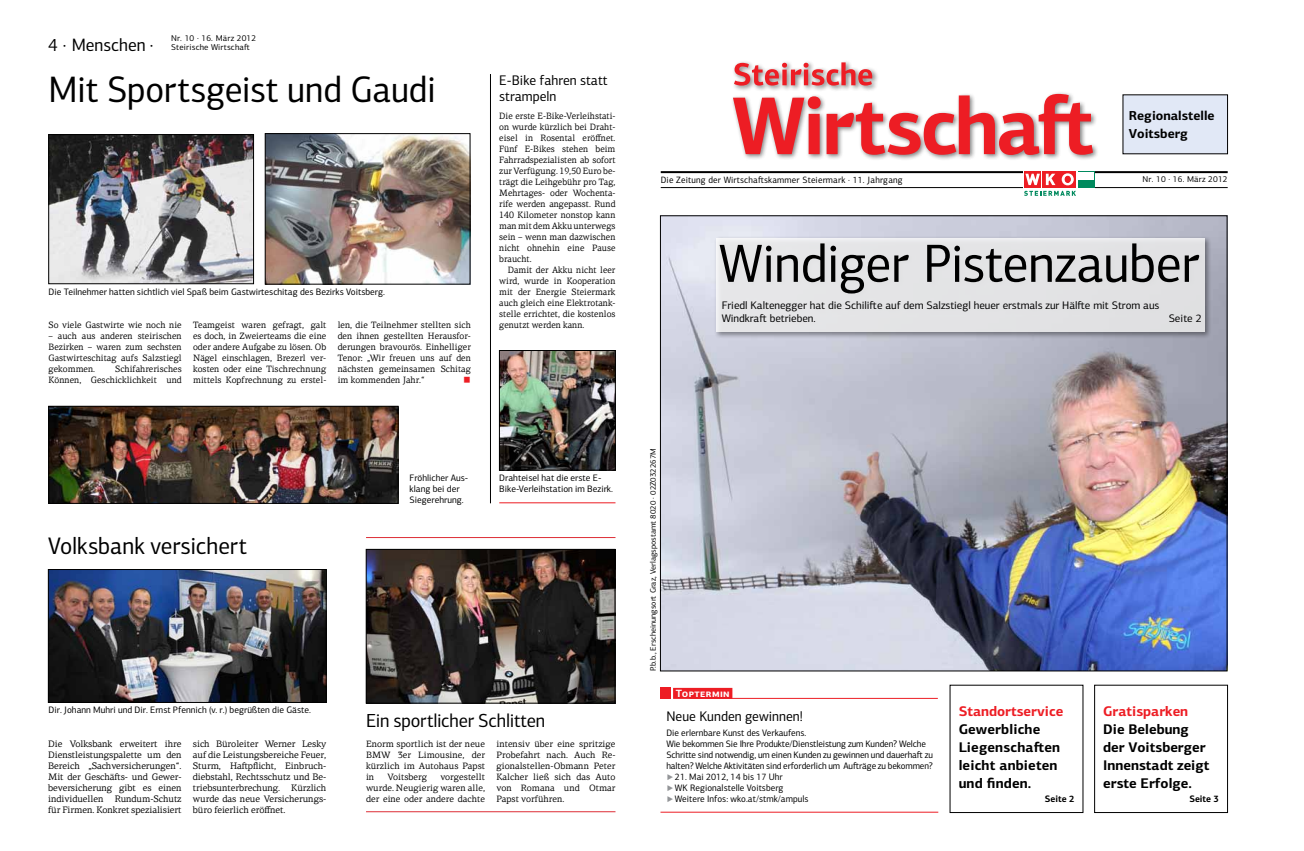
<style>
.page{position:relative;width:1304px;height:851px;background:#fff}
.page>*{position:absolute;margin:0;border:0;box-sizing:border-box;transform-origin:0 0}
.t1{font:54px "PF Centro Sans Pro";letter-spacing:-.005em;color:#000;scale:.96 1}
.t2{font:37px "PF Centro Sans Pro";letter-spacing:-.005em;color:#000;scale:.96 1}
.t3{font:24px "PF Centro Sans Pro";letter-spacing:-.01em;color:#000;scale:.96 1}
.t4{font:19px "PF Centro Sans Pro";color:#000;scale:.96 1}
.t5{font:18px "PF Centro Sans Pro";color:#000;scale:.96 1}
.t6{font:700 14px/18px "PF Centro Sans Pro";letter-spacing:.01em;color:#000}
.t7{font:14px/16px "PF Centro Sans Pro";color:#000;scale:.96 1}
.t8{font:700 14px "PF Centro Sans Pro";color:#ed1d24}
.t9{font:700 13px/18px "PF Centro Sans Pro";color:#000}
.t10{font:11px/13px "PF Centro Sans Pro";letter-spacing:-.005em;color:#000}
.t11{font:700 10.5px "PF Centro Sans Pro";letter-spacing:.04em;color:#fff}
.t12{font:9.4px/11px "PF Centro Serif Pro";letter-spacing:-.01em;color:#000;text-align:justify}
.t13{font:9.4px/11px "PF Centro Sans Pro";color:#000;scale:.96 1}
.t14{font:9.4px/11px "PF Centro Sans Pro";color:#000}
.t15{font:700 9.4px "PF Centro Sans Pro";color:#000;scale:.96 1}
.t16{font:9.2px/11px "PF Centro Serif Pro";color:#000;text-align:justify}
.t17{font:9.2px/11px "PF Centro Serif Pro";color:#000;text-align:justify;scale:.96 1}
.t18{font:9.2px "PF Centro Sans Pro";letter-spacing:.02em;color:#000;scale:.96 1}
.t19{font:9.2px "PF Centro Serif Pro";color:#ed1d24;scale:.96 1}
.t20{font:8.5px/9.5px "PF Centro Sans Pro";letter-spacing:.02em;color:#000}
.t21{font:8px "PF Centro Sans Pro";color:#000}
.s1{font-weight:700;font-size:14px;color:#939598}
</style>
<div class="page">
<hr style="left:661px;top:187px;width:567px;height:1px;background:#000">
<hr style="left:661px;top:171px;width:567px;height:2px;background:#000">
<div style="left:731px;top:91px;width:368px;height:70px;background:#000;opacity:.5"></div>
<svg style="left:733px;top:94px;width:360px;height:61px"></svg>
<div style="left:732px;top:60px;width:147px;height:32px;background:#000;opacity:.5"></div>
<svg style="left:734px;top:62px;width:138px;height:24px"></svg>
<div style="left:1024px;top:171px;width:71px;height:25px;background:#fff"></div>
<div style="left:1078px;top:171px;width:16px;height:17px;background:#008a5e"></div>
<div style="left:1079px;top:172px;width:15px;height:7px;background:#fff"></div>
<div style="left:1059px;top:171px;width:17px;height:17px;background:#ed1d24"></div>
<svg style="left:1042px;top:171px;width:17px;height:17px"></svg>
<svg style="left:1046px;top:174px;width:9px;height:11px"></svg>
<svg style="left:1024px;top:171px;width:17px;height:17px"></svg>
<svg style="left:1025px;top:174px;width:15px;height:11px"></svg>
<svg style="left:1062px;top:173px;width:12px;height:12px"></svg>
<div style="left:1065px;top:176px;width:6px;height:7px;border:1px solid #ed1d24;border-radius:50%"></div>
<svg style="left:1024px;top:191px;width:52px;height:5px"></svg>
<img style="left:662px;top:217px;width:563px;height:452px">
<div style="left:1094px;top:685px;width:134px;height:127px;border:1px solid #000"></div>
<div style="left:1123px;top:95px;width:105px;height:59px;background:#e1e8f6"></div>
<div style="left:713px;top:235px;width:499px;height:104px;background:#000;opacity:.5"></div>
<div style="left:716px;top:238px;width:489px;height:94px;background:#e3e3e5"></div>
<hr style="left:366px;top:537px;width:249px;height:1px;background:#dd2e36">
<hr style="left:366px;top:811px;width:249px;height:1px;background:#dd2e36">
<img style="left:368px;top:551px;width:245px;height:150px">
<div style="left:366px;top:549px;width:249px;height:154px;border:1px solid #000"></div>
<img style="left:51px;top:136px;width:201px;height:146px">
<div style="left:49px;top:134px;width:205px;height:150px;border:1px solid #000"></div>
<img style="left:501px;top:352px;width:112px;height:116px">
<div style="left:499px;top:350px;width:116px;height:120px;border:1px solid #000"></div>
<hr style="left:499px;top:502px;width:116px;height:1px;background:#ed1d24">
<hr style="left:490px;top:74px;width:1px;height:429px;background:#000">
<img style="left:267px;top:135px;width:201px;height:147px">
<div style="left:265px;top:133px;width:205px;height:151px;border:1px solid #000"></div>
<div style="left:673px;top:687px;width:59px;height:11px;background:#ed1d24"></div>
<hr style="left:689px;top:697px;width:249px;height:1px;background:#ed1d24">
<div style="left:660px;top:687px;width:11px;height:11px;background:#ed1d24"></div>
<hr style="left:660px;top:811px;width:278px;height:1px;background:#ed1d24">
<img style="left:50px;top:571px;width:274px;height:129px">
<div style="left:48px;top:569px;width:278px;height:133px;border:1px solid #000"></div>
<img style="left:51px;top:408px;width:345px;height:93px">
<div style="left:49px;top:406px;width:349px;height:97px;border:1px solid #000"></div>
<h3 class="t5" style="left:48px;top:34px;width:111px">4 · Menschen ·</h3>
<p class="t20" style="left:171px;top:33px;width:87px">Nr. 10 · 16. März 2012<br>Steirische Wirtschaft</p>
<h2 class="t2" style="left:49px;top:67px;width:405px">Mit Sportsgeist und Gaudi</h2>
<p class="t14" style="left:49px;top:286px;width:338px">Die Teilnehmer hatten sichtlich viel Spaß beim Gastwirteschitag des Bezirks Voitsberg.</p>
<p class="t16" style="left:49px;top:320px;width:135px">So viele Gastwirte wie noch nie</p>
<p class="t16" style="left:49px;top:331px;width:135px">– auch aus anderen steirischen Bezirken – waren zum sechsten Gastwirteschitag aufs Salzstiegl gekommen.</p>
<p class="t16" style="left:49px;top:364px;width:135px;text-align:right">Schifahrerisches<br>Können, Geschicklichkeit und</p>
<p class="t16" style="left:193px;top:320px;width:135px">Teamgeist waren gefragt, galt es doch, in Zweierteams die eine oder andere Aufgabe zu lösen. Ob Nägel einschlagen, Brezerl ver&shy;kosten oder eine Tischrechnung mittels Kopfrechnung zu erstel-</p>
<p class="t16" style="left:338px;top:320px;width:135px">len, die Teilnehmer stellten sich den ihnen gestellten Herausfor&shy;derungen bravourös. Einhelliger Tenor: „Wir freuen uns auf den nächsten gemeinsamen Schitag im kommenden Jahr.“</p>
<p class="t19" style="left:463px;top:374px;width:10px">■</p>
<h3 class="t7" style="left:499px;top:72px;width:114px">E-Bike fahren statt strampeln</h3>
<p class="t17" style="left:499px;top:111px;width:123px">Die erste E-Bike-Verleihstati&shy;on wurde kürzlich bei Draht&shy;eisel in Rosental eröffnet.<br>Fünf E-Bikes stehen beim Fahrradspezialisten ab sofort zur Verfügung. 19,50 Euro be&shy;trägt die Leihgebühr pro Tag, Mehrtages- oder Wochenta&shy;rife werden angepasst. Rund 140 Kilometer nonstop kann man mit dem Akku unterwegs sein – wenn man dazwischen nicht ohnehin eine Pause braucht.</p>
<p class="t17" style="left:499px;top:265px;width:123px;text-indent:9px">Damit der Akku nicht leer wird, wurde in Kooperation mit der Energie Steiermark auch gleich eine Elektrotank&shy;stelle errichtet, die kostenlos genutzt werden kann.</p>
<h3 class="t3" style="left:48px;top:531px;width:209px">Volksbank versichert</h3>
<p class="t14" style="left:410px;top:472px;width:60px">Fröhlicher Aus&shy;klang bei der<br>Siegerehrung.</p>
<p class="t14" style="left:499px;top:472px;width:115px">Drahteisel hat die erste E-<br>Bike-Verleihstation im Bezirk.</p>
<p class="t14" style="left:49px;top:704px;width:264px">Dir. Johann Muhri und Dir. Ernst Pfennich (v. r.) begrüßten die Gäste.</p>
<p class="t12" style="left:48px;top:737px;width:135px">Die Volksbank erweitert ihre Dienstleistungspalette um den Bereich „Sachversicherungen“.<br>Mit der Geschäfts- und Gewer&shy;beversicherung gibt es einen individuellen Rundum-Schutz für Firmen. Konkret spezialisiert</p>
<p class="t12" style="left:193px;top:737px;width:135px">sich Büroleiter Werner Lesky auf die Leistungsbereiche Feuer, Sturm, Haftpflicht, Einbruch&shy;diebstahl, Rechtsschutz und Be&shy;triebsunterbrechung. Kürzlich wurde das neue Versicherungs&shy;büro feierlich eröffnet.</p>
<h3 class="t4" style="left:366px;top:709px;width:188px">Ein sportlicher Schlitten</h3>
<p class="t16" style="left:366px;top:738px;width:121px">Enorm sportlich ist der neue BMW 3er Limousine, der kürzlich im Autohaus Papst in</p>
<p class="t16" style="left:496px;top:738px;width:121px">intensiv über eine spritzige Probefahrt nach. Auch Re&shy;gionalstellen-Obmann Peter Kalcher ließ sich das Auto von Romana und Otmar Papst vorführen.</p>
<p class="t16" style="left:366px;top:771px;width:121px;text-indent:74px">vorgestellt wurde. Neugierig waren alle, der eine oder andere dachte</p>
<p class="t16" style="left:387px;top:771px;width:41px">Voitsberg</p>
<h3 class="t9" style="left:1129px;top:107px;width:87px">Regionalstelle<br>Voitsberg</h3>
<p class="t18" style="left:661px;top:174px;width:254px">Die Zeitung der Wirtschaftskammer Steiermark · 11. Jahrgang</p>
<p class="t20" style="left:1143px;top:174px;width:87px">Nr. 10 · 16. März 2012</p>
<h1 class="t1" style="left:719px;top:231px;width:502px">Windiger Pistenzauber</h1>
<p class="t10" style="left:722px;top:299px;width:439px">Friedl Kaltenegger hat die Schilifte auf dem Salzstiegl heuer erstmals zur Hälfte mit Strom aus<br>Windkraft betrieben.</p>
<p class="t10" style="left:1169px;top:312px;width:35px">Seite 2</p>
<p class="t21" style="left:648px;top:671px;width:224px;rotate:-90deg">P.b.b., Erscheinungsort Graz, Verlagspostamt 8020 · 02Z032267M</p>
<p class="t11" style="left:676px;top:686px;width:55px">Toptermin</p>
<h3 class="t7" style="left:666px;top:708px;width:144px">Neue Kunden gewinnen!</h3>
<p class="t13" style="left:666px;top:726px;width:279px">Die erlernbare Kunst des Verkaufens.<br>Wie bekommen Sie Ihre Produkte/Dienstleistung zum Kunden? Welche Schritte sind notwendig, um einen Kunden zu gewinnen und dauerhaft zu halten? Welche Aktivitäten sind erforderlich um Aufträge zu bekommen? <span class="s1">‣</span> 21. Mai 2012, 14 bis 17 Uhr<br><span class="s1">‣</span> WK Regionalstelle Voitsberg<br><span class="s1">‣</span> Weitere Infos: wko.at/stmk/ampuls</p>
<h3 class="t8" style="left:959px;top:702px;width:106px">Standortservice</h3>
<h3 class="t6" style="left:959px;top:720px;width:103px">Gewerbliche<br>Liegenschaften leicht anbieten und finden.</h3>
<p class="t15" style="left:1045px;top:792px;width:32px">Seite 2</p>
<h3 class="t8" style="left:1103px;top:702px;width:87px">Gratisparken</h3>
<h3 class="t6" style="left:1103px;top:720px;width:108px">Die Belebung der Voitsberger<br>Innenstadt zeigt erste Erfolge.</h3>
<p class="t15" style="left:1189px;top:792px;width:32px">Seite 3</p>
</div>
